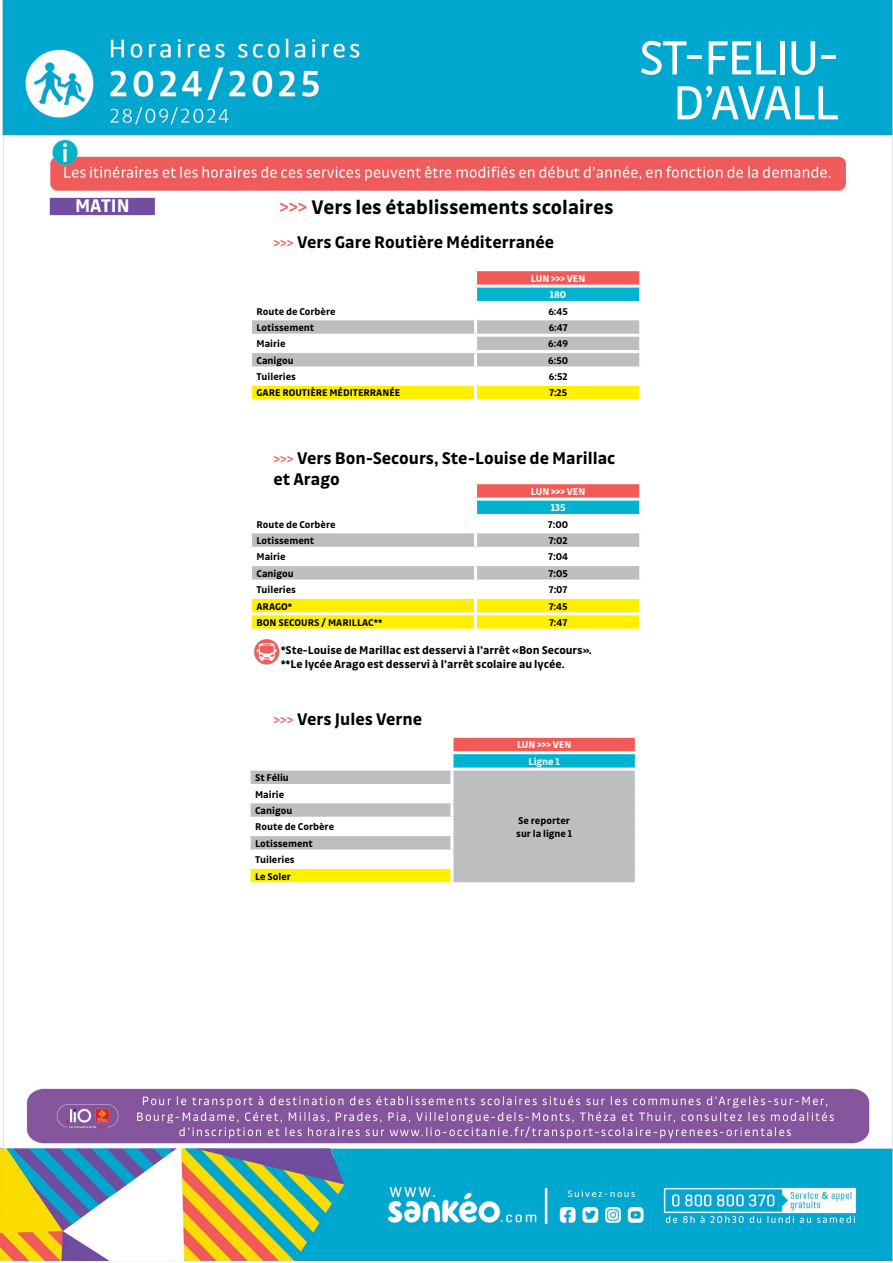
<style>
.page{position:relative;width:893px;height:1263px;background:#fff}
.page>*{position:absolute;margin:0;border:0;box-sizing:border-box;transform-origin:0 0}
.t1{font:51px/45px "Drive";letter-spacing:-.03em;color:#fff;text-align:right}
.t2{font:700 21px "Drive";color:#000}
.t3{font:700 19.5px "Drive";color:#fff}
.t4{font:700 18px/21.6px "Drive";color:#000}
.t5{font:700 12px/13.5px "Drive";color:#000}
.t6{font:700 10.5px/16.4px "Drive";color:#000}
.t7{font:700 10.5px/16.4px "Drive";color:#fff;text-align:center}
.s1{font-weight:400;color:#f15b57}
.s2{font-weight:400;font-size:15px;color:#f15b57}
</style>
<div class="page">
<img style="left:0;top:0;width:893px;height:1261px">
<div style="left:476px;top:270px;width:165px;height:16px;background:#f15b57"></div>
<hr style="left:249px;top:271px;width:3px;height:15px;background:#fff">
<hr style="left:249px;top:286px;width:3px;height:15px;background:#fff">
<hr style="left:476px;top:268px;width:166px;height:3px;background:#fff">
<hr style="left:474px;top:271px;width:3px;height:14px;background:#fff">
<hr style="left:639px;top:271px;width:3px;height:14px;background:#fff">
<hr style="left:474px;top:285px;width:168px;height:3px;background:#fff">
<hr style="left:249px;top:268px;width:227px;height:3px;background:#fff">
<hr style="left:249px;top:399px;width:227px;height:3px;background:#fff">
<hr style="left:476px;top:399px;width:166px;height:3px;background:#fff">
<svg style="left:249px;top:288px;width:393px;height:113px"></svg>
<div style="left:476px;top:483px;width:165px;height:16px;background:#f15b57"></div>
<hr style="left:249px;top:484px;width:3px;height:15px;background:#fff">
<hr style="left:249px;top:499px;width:3px;height:15px;background:#fff">
<hr style="left:476px;top:481px;width:166px;height:3px;background:#fff">
<hr style="left:474px;top:484px;width:3px;height:14px;background:#fff">
<hr style="left:639px;top:484px;width:3px;height:14px;background:#fff">
<hr style="left:474px;top:498px;width:168px;height:3px;background:#fff">
<hr style="left:249px;top:481px;width:227px;height:3px;background:#fff">
<hr style="left:249px;top:629px;width:227px;height:3px;background:#fff">
<hr style="left:476px;top:629px;width:166px;height:3px;background:#fff">
<svg style="left:249px;top:501px;width:393px;height:129px"></svg>
<hr style="left:474px;top:533px;width:3px;height:14px;background:#fff">
<div style="left:452px;top:736px;width:184px;height:17px;background:#f15b57"></div>
<div style="left:452px;top:753px;width:184px;height:16px;background:#00b3d1"></div>
<div style="left:452px;top:769px;width:184px;height:115px;background:#bcbec0"></div>
<hr style="left:452px;top:735px;width:186px;height:3px;background:#fff">
<svg style="left:635px;top:738px;width:3px;height:29px"></svg>
<hr style="left:452px;top:767px;width:186px;height:3px;background:#fff">
<hr style="left:635px;top:770px;width:3px;height:15px;background:#fff">
<hr style="left:635px;top:785px;width:3px;height:17px;background:#fff">
<hr style="left:635px;top:802px;width:3px;height:16px;background:#fff">
<hr style="left:635px;top:818px;width:3px;height:17px;background:#fff">
<hr style="left:635px;top:835px;width:3px;height:16px;background:#fff">
<hr style="left:635px;top:851px;width:3px;height:16px;background:#fff">
<hr style="left:635px;top:867px;width:3px;height:15px;background:#fff">
<hr style="left:450px;top:751px;width:188px;height:3px;background:#fff">
<hr style="left:248px;top:735px;width:204px;height:3px;background:#fff">
<hr style="left:248px;top:882px;width:204px;height:3px;background:#fff">
<hr style="left:452px;top:882px;width:186px;height:3px;background:#fff">
<svg style="left:248px;top:738px;width:205px;height:144px"></svg>
<hr style="left:248px;top:852px;width:3px;height:14px;background:#fff">
<hr style="left:248px;top:849px;width:205px;height:3px;background:#fff">
<hr style="left:450px;top:852px;width:3px;height:14px;background:#fff">
<hr style="left:248px;top:866px;width:205px;height:3px;background:#fff">
<img style="left:253px;top:638px;width:28px;height:27px">
<div style="left:48px;top:196px;width:108px;height:21px;background:#714e9f"></div>
<div style="left:47px;top:195px;width:111px;height:23px;border:3px solid #fff"></div>
<h3 class="t3" style="left:75px;top:195px;width:56px">MATIN</h3>
<h1 class="t1" style="left:639px;top:35px;width:201px">ST-FELIU-<br>D’AVALL</h1>
<h2 class="t2" style="left:279px;top:195px;width:335px"><span class="s1">&gt;&gt;&gt;</span> Vers les établissements scolaires</h2>
<h3 class="t4" style="left:274px;top:231px;width:282px"><span class="s2">&gt;&gt;&gt;</span> Vers Gare Routière Méditerranée</h3>
<p class="t7" style="left:531px;top:270px;width:56px">LUN &gt;&gt;&gt; VEN<br>180</p>
<p class="t6" style="left:257px;top:303px;width:81px">Route de Corbère</p>
<p class="t6" style="left:548px;top:303px;width:21px">6:45</p>
<p class="t6" style="left:257px;top:319px;width:59px">Lotissement</p>
<p class="t6" style="left:549px;top:319px;width:20px">6:47</p>
<p class="t6" style="left:257px;top:336px;width:31px">Mairie</p>
<p class="t6" style="left:548px;top:336px;width:21px">6:49</p>
<p class="t6" style="left:257px;top:352px;width:39px">Canigou</p>
<p class="t6" style="left:548px;top:352px;width:22px">6:50</p>
<p class="t6" style="left:257px;top:368px;width:41px">Tuileries</p>
<p class="t6" style="left:549px;top:368px;width:20px">6:52</p>
<p class="t6" style="left:257px;top:385px;width:145px">GARE ROUTIÈRE MÉDITERRANÉE</p>
<p class="t6" style="left:549px;top:385px;width:20px">7:25</p>
<h3 class="t4" style="left:274px;top:447px;width:343px"><span class="s2">&gt;&gt;&gt;</span> Vers Bon-Secours, Ste-Louise de Marillac et Arago</h3>
<p class="t7" style="left:531px;top:483px;width:56px">LUN &gt;&gt;&gt; VEN<br>135</p>
<p class="t6" style="left:257px;top:516px;width:81px">Route de Corbère</p>
<p class="t6" style="left:548px;top:516px;width:22px">7:00</p>
<p class="t6" style="left:257px;top:532px;width:59px">Lotissement</p>
<p class="t6" style="left:549px;top:532px;width:20px">7:02</p>
<p class="t6" style="left:257px;top:549px;width:31px">Mairie</p>
<p class="t6" style="left:548px;top:549px;width:21px">7:04</p>
<p class="t6" style="left:257px;top:565px;width:39px">Canigou</p>
<p class="t6" style="left:548px;top:565px;width:21px">7:05</p>
<p class="t6" style="left:257px;top:581px;width:41px">Tuileries</p>
<p class="t6" style="left:549px;top:581px;width:20px">7:07</p>
<p class="t6" style="left:257px;top:598px;width:37px">ARAGO*</p>
<p class="t6" style="left:549px;top:598px;width:20px">7:45</p>
<p class="t6" style="left:257px;top:614px;width:127px">BON SECOURS / MARILLAC**</p>
<p class="t6" style="left:549px;top:614px;width:20px">7:47</p>
<p class="t5" style="left:281px;top:643px;width:313px">*Ste-Louise de Marillac est desservi à l’arrêt «Bon Secours». **Le lycée Arago est desservi à l’arrêt scolaire au lycée.</p>
<h3 class="t4" style="left:274px;top:708px;width:150px"><span class="s2">&gt;&gt;&gt;</span> Vers Jules Verne</h3>
<p class="t6" style="left:255px;top:769px;width:35px">St Féliu</p>
<p class="t6" style="left:255px;top:786px;width:81px">Mairie<br>Canigou<br>Route de Corbère<br>Lotissement<br>Tuileries<br>Le Soler</p>
<p class="t7" style="left:517px;top:737px;width:56px">LUN &gt;&gt;&gt; VEN<br>Ligne 1</p>
<p class="t6" style="left:516px;top:814px;width:57px;line-height:12.6px">Se reporter sur la ligne 1</p>
</div>
